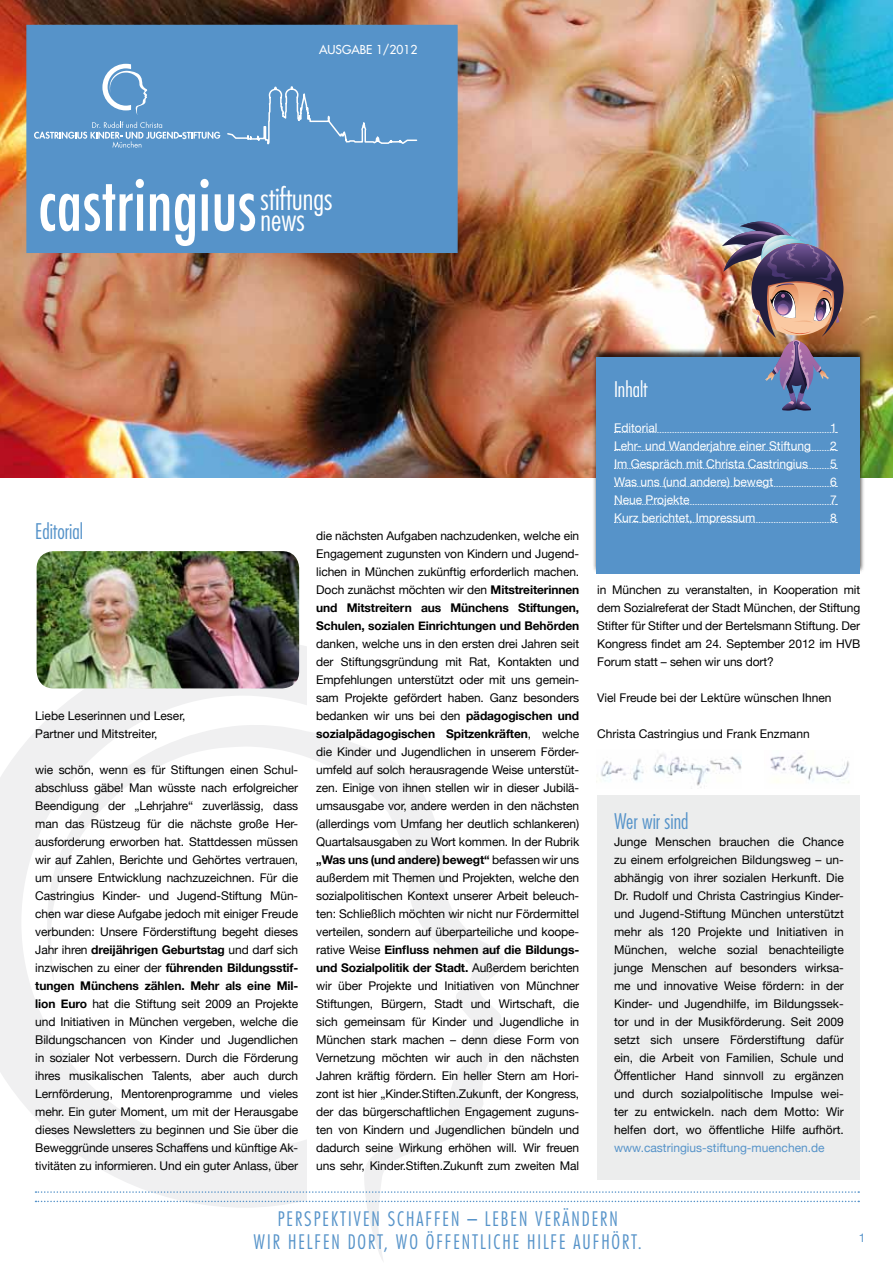
<style>
.page{position:relative;width:893px;height:1263px;background:#fff}
.page>*{position:absolute;margin:0;border:0;box-sizing:border-box;transform-origin:0 0}
.t1{font:500 condensed 72px "Futura";color:#fff;scale:.9 1}
.t2{font:300 condensed 30px "Futura";color:#fff}
.t3{font:300 condensed 21px "Futura";color:#5693c9}
.t4{font:300 condensed 21px "Futura";color:#fff}
.t5{font:300 condensed 19.5px/23.4px "Futura";letter-spacing:.1em;color:#5693c9;text-align:center}
.t6{font:12px/18px "Helvetica Neue";letter-spacing:-.01em;color:#000;text-align:justify}
.t7{font:12px "Helvetica Neue";color:#fff}
.t8{font:12px "Helvetica Neue";color:#5693c9}
.t9{font:12px "Futura";color:#fff}
.t10{font:800 9px "Futura";color:#fff}
.s1{font-weight:700}
</style>
<div class="page">
<svg style="left:307px;top:732px;width:218px;height:529px"></svg>
<svg style="left:0;top:640px;width:307px;height:568px"></svg>
<div style="left:597px;top:795px;width:263px;height:384px;background:#eceded"></div>
<img style="left:0;top:0;width:893px;height:477px">
<div style="left:26px;top:25px;width:432px;height:228px;background:#5693c9;border:2px solid #5693c9"></div>
<svg style="left:36px;top:1191px;width:823px;height:2px"></svg>
<svg style="left:36px;top:1201px;width:823px;height:1px"></svg>
<img style="left:37px;top:551px;width:262px;height:137px">
<div style="left:592px;top:348px;width:273px;height:225px;background:#000;opacity:.75"></div>
<div style="left:596px;top:357px;width:264px;height:216px;background:#5693c9"></div>
<svg style="left:614px;top:432px;width:223px;height:1px"></svg>
<svg style="left:614px;top:450px;width:223px;height:1px"></svg>
<svg style="left:614px;top:468px;width:223px;height:1px"></svg>
<svg style="left:614px;top:486px;width:223px;height:1px"></svg>
<svg style="left:614px;top:504px;width:223px;height:1px"></svg>
<svg style="left:614px;top:522px;width:223px;height:1px"></svg>
<svg style="left:227px;top:86px;width:191px;height:59px"></svg>
<img style="left:722px;top:216px;width:121px;height:195px">
<img style="left:596px;top:754px;width:146px;height:34px">
<img style="left:770px;top:754px;width:79px;height:29px">
<svg style="left:34px;top:122px;width:186px;height:26px"></svg>
<svg style="left:102px;top:64px;width:46px;height:51px"></svg>
<p class="t10" style="left:182px;top:130px;width:6px">S</p>
<p class="t9" style="left:319px;top:42px;width:100px">AUSGABE 1/2012</p>
<h1 class="t1" style="left:38px;top:158px;width:244px">castringius</h1>
<h2 class="t2" style="left:260px;top:181px;width:73px">STIFTUNGS</h2>
<h2 class="t2" style="left:260px;top:202px;width:46px">NEWS</h2>
<h3 class="t3" style="left:35px;top:519px;width:49px">EDITORIAL</h3>
<p class="t6" style="left:35px;top:707px;width:152px">Liebe Leserinnen und Leser,<br>Partner und Mitstreiter,</p>
<p class="t6" style="left:35px;top:761px;width:264px">wie schön, wenn es für Stiftungen einen Schul&shy;abschluss gäbe! Man wüsste nach erfolgreicher Beendigung der „Lehrjahre“ zuverlässig, dass man das Rüstzeug für die nächste große Her&shy;ausforderung erworben hat. Stattdessen müssen wir auf Zahlen, Berichte und Gehörtes vertrauen, um unsere Entwicklung nachzuzeichnen. Für die Castringius Kinder- und Jugend-Stiftung Mün&shy;chen war diese Aufgabe jedoch mit einiger Freude verbunden: Unsere Förderstiftung begeht dieses Jahr ihren <span class="s1">dreijährigen Geburtstag</span> und darf sich inzwischen zu einer der <span class="s1">führenden Bildungsstif&shy;tungen Münchens zählen. Mehr als eine Mil&shy;lion Euro</span> hat die Stiftung seit 2009 an Projekte und Initiativen in München vergeben, welche die Bildungschancen von Kinder und Jugendlichen in sozialer Not verbessern. Durch die Förderung ihres musikalischen Talents, aber auch durch Lernförderung, Mentorenprogramme und vieles mehr. Ein guter Moment, um mit der Herausgabe dieses Newsletters zu beginnen und Sie über die Beweggründe unseres Schaffens und künftige Ak&shy;tivitäten zu informieren. Und ein guter Anlass, über</p>
<p class="t6" style="left:316px;top:527px;width:264px">die nächsten Aufgaben nachzudenken, welche ein Engagement zugunsten von Kindern und Jugend&shy;lichen in München zukünftig erforderlich machen.<br>Doch zunächst möchten wir den <span class="s1">Mitstreiterinnen und Mitstreitern aus Münchens Stiftungen, Schulen, sozialen Einrichtungen und Behörden</span></p>
<p class="t6" style="left:316px;top:635px;width:264px">danken, welche uns in den ersten drei Jahren seit der Stiftungsgründung mit Rat, Kontakten und Empfehlungen unterstützt oder mit uns gemein&shy;sam Projekte gefördert haben. Ganz besonders bedanken wir uns bei den <span class="s1">pädagogischen und sozialpädagogischen Spitzenkräften</span>, welche die Kinder und Jugendlichen in unserem Förder&shy;umfeld auf solch herausragende Weise unterstüt&shy;zen. Einige von ihnen stellen wir in dieser Jubilä&shy;umsausgabe vor, andere werden in den nächsten (allerdings vom Umfang her deutlich schlankeren)<br>Quartalsausgaben zu Wort kommen. In der Rubrik <span class="s1">„Was uns (und andere) bewegt“</span> befassen wir uns außerdem mit Themen und Projekten, welche den sozialpolitischen Kontext unserer Arbeit beleuch&shy;ten: Schließlich möchten wir nicht nur Fördermittel verteilen, sondern auf überparteiliche und koope&shy;rative Weise <span class="s1">Einfluss nehmen auf die Bildungs&shy;und Sozialpolitik der Stadt.</span> Außerdem berichten wir über Projekte und Initiativen von Münchner Stiftungen, Bürgern, Stadt und Wirtschaft, die sich gemeinsam für Kinder und Jugendliche in München stark machen – denn diese Form von Vernetzung möchten wir auch in den nächsten Jahren kräftig fördern. Ein heller Stern am Hori&shy;zont ist hier „Kinder.Stiften.Zukunft, der Kongress, der das bürgerschaftlichen Engagement zuguns&shy;ten von Kindern und Jugendlichen bündeln und dadurch seine Wirkung erhöhen will. Wir freuen uns sehr, Kinder.Stiften.Zukunft zum zweiten Mal</p>
<h3 class="t4" style="left:614px;top:377px;width:35px">INHALT</h3>
<p class="t7" style="left:614px;top:419px;width:45px">Editorial</p>
<p class="t7" style="left:830px;top:419px;width:8px">1</p>
<p class="t7" style="left:614px;top:437px;width:198px">Lehr- und Wanderjahre einer Stiftung</p>
<p class="t7" style="left:830px;top:437px;width:8px">2</p>
<p class="t7" style="left:614px;top:455px;width:196px">Im Gespräch mit Christa Castringius</p>
<p class="t7" style="left:830px;top:455px;width:8px">5</p>
<p class="t7" style="left:614px;top:473px;width:161px">Was uns (und andere) bewegt</p>
<p class="t7" style="left:830px;top:473px;width:8px">6</p>
<p class="t7" style="left:614px;top:491px;width:77px">Neue Projekte</p>
<p class="t7" style="left:830px;top:491px;width:8px">7</p>
<p class="t7" style="left:614px;top:509px;width:143px">Kurz berichtet, Impressum</p>
<p class="t7" style="left:830px;top:509px;width:8px">8</p>
<p class="t6" style="left:597px;top:581px;width:264px">in München zu veranstalten, in Kooperation mit dem Sozialreferat der Stadt München, der Stiftung Stifter für Stifter und der Bertelsmann Stiftung. Der Kongress findet am 24. September 2012 im HVB Forum statt – sehen wir uns dort?</p>
<p class="t6" style="left:597px;top:689px;width:236px">Viel Freude bei der Lektüre wünschen Ihnen</p>
<p class="t6" style="left:597px;top:725px;width:214px">Christa Castringius und Frank Enzmann</p>
<h3 class="t3" style="left:614px;top:808px;width:76px">WER WIR SIND</h3>
<p class="t6" style="left:614px;top:833px;width:231px">Junge Menschen brauchen die Chance zu einem erfolgreichen Bildungsweg – un&shy;abhängig von ihrer sozialen Herkunft. Die Dr. Rudolf und Christa Castringius Kinder&shy;und Jugend-Stiftung München unterstützt mehr als 120 Projekte und Initiativen in München, welche sozial benachteiligte junge Menschen auf besonders wirksa&shy;me und innovative Weise fördern: in der Kinder- und Jugendhilfe, im Bildungssek&shy;tor und in der Musikförderung. Seit 2009 setzt sich unsere Förderstiftung dafür ein, die Arbeit von Familien, Schule und Öffentlicher Hand sinnvoll zu ergänzen und durch sozialpolitische Impulse wei&shy;ter zu entwickeln. nach dem Motto: Wir helfen dort, wo öffentliche Hilfe aufhört.</p>
<p class="t8" style="left:614px;top:1139px;width:212px">www.castringius-stiftung-muenchen.de</p>
<h3 class="t5" style="left:254px;top:1207px;width:390px">PERSPEKTIVEN SCHAFFEN – LEBEN VERÄNDERN<br>WIR HELFEN DORT, WO ÖFFENTLICHE HILFE AUFHÖRT.</h3>
<p class="t8" style="left:859px;top:1229px;width:8px">1</p>
</div>
